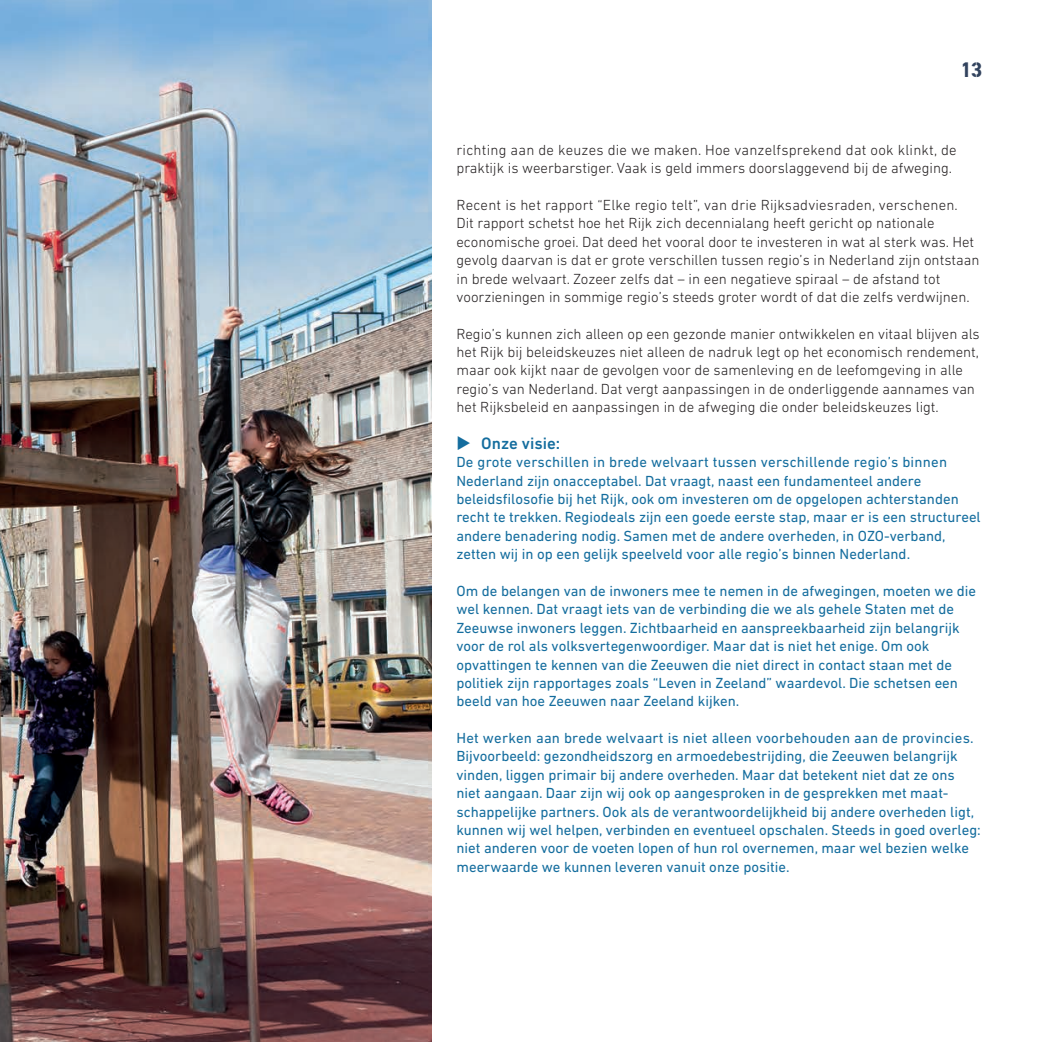
<style>
.page{position:relative;width:1042px;height:1042px;background:#fff}
.page>*{position:absolute;margin:0;border:0;box-sizing:border-box;transform-origin:0 0}
.t1{font:700 21px "PF Din Stencil";color:#32435e}
.Tussenkop_2{font:500 16.8px "DIN Next LT Pro";color:#146d9e}
.Brood{font:14.88px/18.4px "DIN Next LT Pro";color:#146d9e}
.Brood-2{font:300 14.88px/18.4px "DIN Next LT Pro";color:#231f20}
</style>
<div class="page">
<img style="left:0;top:0;width:432px;height:1042px">
<h1 class="t1" style="left:961px;top:57px;width:22px">13</h1>
<p class="Brood-2" style="left:456px;top:140px;width:502px">richting aan de keuzes die we maken. Hoe vanzelfsprekend dat ook klinkt, de praktijk is weerbarstiger. Vaak is geld immers doorslaggevend bij de afweging.</p>
<p class="Brood-2" style="left:456px;top:196px;width:524px">Recent is het rapport “Elke regio telt”, van drie Rijksadviesraden, verschenen.<br>Dit rapport schetst hoe het Rijk zich decennialang heeft gericht op nationale economische groei. Dat deed het vooral door te investeren in wat al sterk was. Het gevolg daarvan is dat er grote verschillen tussen regio’s in Nederland zijn ontstaan in brede welvaart. Zozeer zelfs dat – in een negatieve spiraal – de afstand tot voorzieningen in sommige regio’s steeds groter wordt of dat die zelfs verdwijnen.</p>
<p class="Brood-2" style="left:456px;top:324px;width:525px">Regio’s kunnen zich alleen op een gezonde manier ontwikkelen en vitaal blijven als het Rijk bij beleidskeuzes niet alleen de nadruk legt op het economisch rendement, maar ook kijkt naar de gevolgen voor de samenleving en de leefomgeving in alle regio’s van Nederland. Dat vergt aanpassingen in de onderliggende aannames van het Rijksbeleid en aanpassingen in de afweging die onder beleidskeuzes ligt.</p>
<p class="Tussenkop_2" style="left:456px;top:433px;width:105px">◆ Onze visie:</p>
<p class="Brood" style="left:456px;top:453px;width:526px">De grote verschillen in brede welvaart tussen verschillende regio’s binnen Nederland zijn onacceptabel. Dat vraagt, naast een fundamenteel andere beleidsfilosofie bij het Rijk, ook om investeren om de opgelopen achterstanden recht te trekken. Regiodeals zijn een goede eerste stap, maar er is een structureel andere benadering nodig. Samen met de andere overheden, in OZO-verband, zetten wij in op een gelijk speelveld voor alle regio’s binnen Nederland.</p>
<p class="Brood" style="left:456px;top:581px;width:521px">Om de belangen van de inwoners mee te nemen in de afwegingen, moeten we die wel kennen. Dat vraagt iets van de verbinding die we als gehele Staten met de Zeeuwse inwoners leggen. Zichtbaarheid en aanspreekbaarheid zijn belangrijk voor de rol als volksvertegenwoordiger. Maar dat is niet het enige. Om ook opvattingen te kennen van die Zeeuwen die niet direct in contact staan met de politiek zijn rapportages zoals “Leven in Zeeland” waardevol. Die schetsen een beeld van hoe Zeeuwen naar Zeeland kijken.</p>
<p class="Brood" style="left:456px;top:728px;width:526px">Het werken aan brede welvaart is niet alleen voorbehouden aan de provincies.<br>Bijvoorbeeld: gezondheidszorg en armoedebestrijding, die Zeeuwen belangrijk vinden, liggen primair bij andere overheden. Maar dat betekent niet dat ze ons niet aangaan. Daar zijn wij ook op aangesproken in de gesprekken met maat&shy;schappelijke partners. Ook als de verantwoordelijkheid bij andere overheden ligt, kunnen wij wel helpen, verbinden en eventueel opschalen. Steeds in goed overleg: niet anderen voor de voeten lopen of hun rol overnemen, maar wel bezien welke meerwaarde we kunnen leveren vanuit onze positie.</p>
</div>
